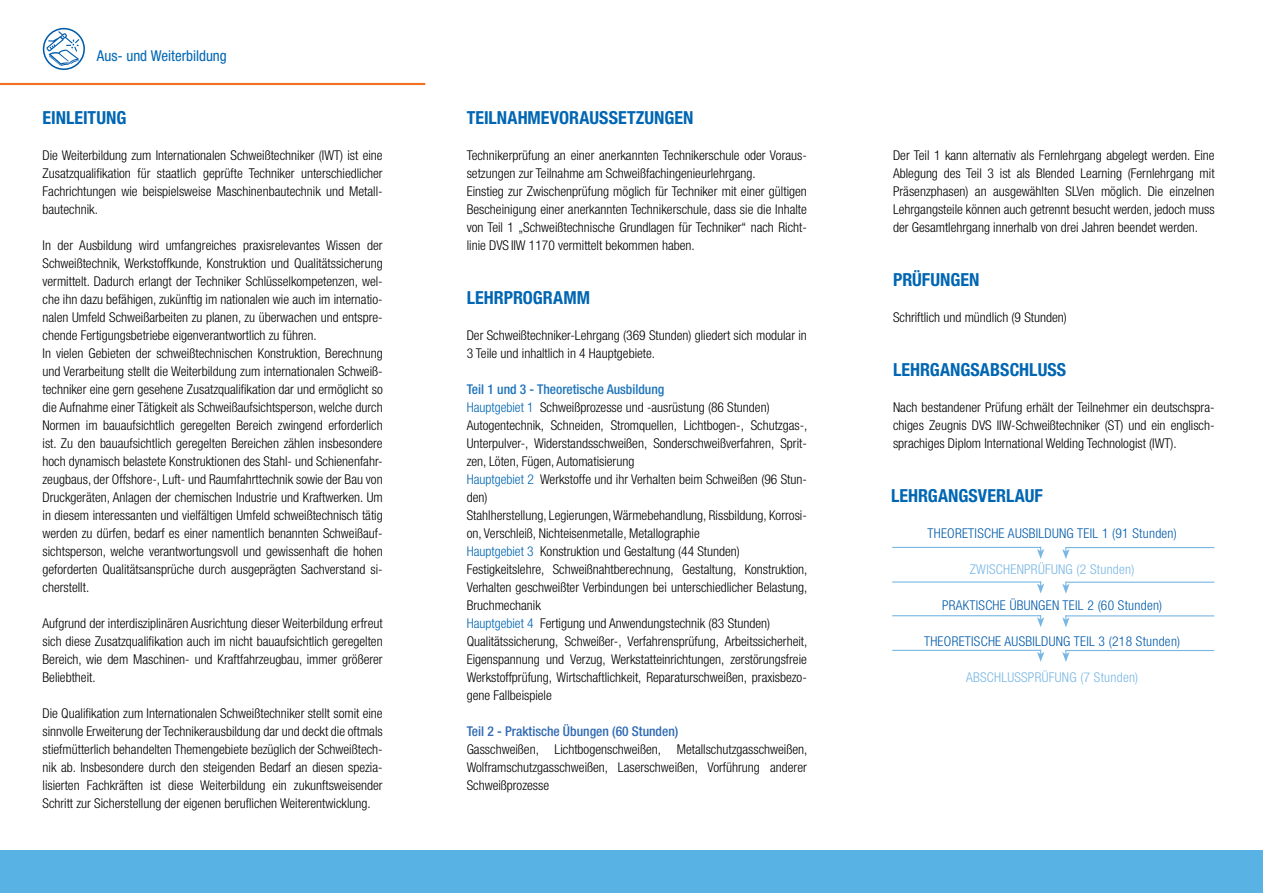
<style>
.page{position:relative;width:1263px;height:893px;background:#fff}
.page>*{position:absolute;margin:0;border:0;box-sizing:border-box;transform-origin:0 0}
.t1{font:700 condensed 18px "Helvetica Neue LT Std";color:#0066b3}
.t2{font:condensed 15px "Helvetica Neue LT Std";letter-spacing:-.005em;color:#0066b3}
.t3{font:300 condensed 13.5px/18px "Helvetica Neue LT Std";color:#000;text-align:justify}
.t4{font:300 condensed 13.5px "Helvetica Neue LT Std";letter-spacing:.02em;color:#005baa}
.t5{font:300 condensed 13.5px "Helvetica Neue LT Std";letter-spacing:.02em;color:#78b7e4}
.t6{font:500 condensed 13.5px "Helvetica Neue LT Std";color:#2f6ab3}
.s1{font-weight:500;color:#1e74bb}
.s2{color:#0066b3}
</style>
<div class="page">
<svg style="left:43px;top:28px;width:42px;height:42px"></svg>
<div style="left:0;top:850px;width:1263px;height:43px;background:#59b2e4"></div>
<hr style="left:0;top:83px;width:425px;height:2px;background:#f36f21">
<hr style="left:892px;top:650px;width:149px;height:1px;background:#78b7e4">
<svg style="left:1037px;top:650px;width:7px;height:12px"></svg>
<hr style="left:892px;top:615px;width:149px;height:1px;background:#78b7e4">
<svg style="left:1037px;top:615px;width:7px;height:12px"></svg>
<hr style="left:892px;top:581px;width:149px;height:2px;background:#78b7e4">
<svg style="left:1037px;top:581px;width:7px;height:12px"></svg>
<hr style="left:892px;top:547px;width:149px;height:1px;background:#78b7e4">
<svg style="left:1037px;top:547px;width:7px;height:12px"></svg>
<hr style="left:1065px;top:650px;width:149px;height:1px;background:#78b7e4">
<svg style="left:1062px;top:650px;width:7px;height:12px"></svg>
<hr style="left:1065px;top:615px;width:149px;height:1px;background:#78b7e4">
<svg style="left:1062px;top:615px;width:7px;height:12px"></svg>
<hr style="left:1065px;top:582px;width:149px;height:1px;background:#78b7e4">
<svg style="left:1062px;top:582px;width:7px;height:12px"></svg>
<hr style="left:1065px;top:547px;width:149px;height:1px;background:#78b7e4">
<svg style="left:1062px;top:547px;width:7px;height:12px"></svg>
<p class="t2" style="left:97px;top:47px;width:131px">Aus- und Weiterbildung</p>
<h1 class="t1" style="left:43px;top:107px;width:85px">EINLEITUNG</h1>
<p class="t3" style="left:43px;top:146px;width:342px">Die Weiterbildung zum Internationalen Schweißtechniker (IWT) ist eine Zusatzqualifikation für staatlich geprüfte Techniker unterschiedlicher Fachrichtungen wie beispielsweise Maschinenbautechnik und Metall&shy;bautechnik.</p>
<p class="t3" style="left:43px;top:236px;width:342px;text-align:left">In der Ausbildung wird umfangreiches praxisrelevantes Wissen der Schweißtechnik, Werkstoffkunde, Konstruktion und Qualitätssicherung vermittelt. Dadurch erlangt der Techniker Schlüsselkompetenzen, wel&shy;che ihn dazu befähigen, zukünftig im nationalen wie auch im internatio&shy;nalen Umfeld Schweißarbeiten zu planen, zu überwachen und entspre&shy;chende Fertigungsbetriebe eigenverantwortlich zu führen.<br>In vielen Gebieten der schweißtechnischen Konstruktion, Berechnung und Verarbeitung stellt die Weiterbildung zum internationalen Schweiß&shy;techniker eine gern gesehene Zusatzqualifikation dar und ermöglicht so die Aufnahme einer Tätigkeit als Schweißaufsichtsperson, welche durch Normen im bauaufsichtlich geregelten Bereich zwingend erforderlich ist. Zu den bauaufsichtlich geregelten Bereichen zählen insbesondere hoch dynamisch belastete Konstruktionen des Stahl- und Schienenfahr&shy;zeugbaus, der Offshore-, Luft- und Raumfahrttechnik sowie der Bau von Druckgeräten, Anlagen der chemischen Industrie und Kraftwerken. Um in diesem interessanten und vielfältigen Umfeld schweißtechnisch tätig werden zu dürfen, bedarf es einer namentlich benannten Schweißauf&shy;sichtsperson, welche verantwortungsvoll und gewissenhaft die hohen geforderten Qualitätsansprüche durch ausgeprägten Sachverstand si&shy;cherstellt.</p>
<p class="t3" style="left:43px;top:614px;width:342px">Aufgrund der interdisziplinären Ausrichtung dieser Weiterbildung erfreut sich diese Zusatzqualifikation auch im nicht bauaufsichtlich geregelten Bereich, wie dem Maschinen- und Kraftfahrzeugbau, immer größerer Beliebtheit.</p>
<p class="t3" style="left:43px;top:704px;width:342px">Die Qualifikation zum Internationalen Schweißtechniker stellt somit eine sinnvolle Erweiterung der Technikerausbildung dar und deckt die oftmals stiefmütterlich behandelten Themengebiete bezüglich der Schweißtech&shy;nik ab. Insbesondere durch den steigenden Bedarf an diesen spezia&shy;lisierten Fachkräften ist diese Weiterbildung ein zukunftsweisender Schritt zur Sicherstellung der eigenen beruflichen Weiterentwicklung.</p>
<h1 class="t1" style="left:467px;top:107px;width:228px">TEILNAHMEVORAUSSETZUNGEN</h1>
<p class="t3" style="left:467px;top:146px;width:342px;text-align:left">Technikerprüfung an einer anerkannten Technikerschule oder Voraus&shy;setzungen zur Teilnahme am Schweißfachingenieurlehrgang.<br>Einstieg zur Zwischenprüfung möglich für Techniker mit einer gültigen Bescheinigung einer anerkannten Technikerschule, dass sie die Inhalte von Teil 1 „Schweißtechnische Grundlagen für Techniker“ nach Richt&shy;linie DVS IIW 1170 vermittelt bekommen haben.</p>
<h1 class="t1" style="left:467px;top:287px;width:125px">LEHRPROGRAMM</h1>
<p class="t3" style="left:467px;top:326px;width:342px">Der Schweißtechniker-Lehrgang (369 Stunden) gliedert sich modular in<br>3 Teile und inhaltlich in 4 Hauptgebiete.</p>
<p class="t3" style="left:467px;top:380px;width:342px;text-align:left"><span class="s1">Teil 1 und 3 - Theoretische Ausbildung<br></span><span class="s2">Hauptgebiet 1</span> Schweißprozesse und -ausrüstung (86 Stunden)<br>Autogentechnik, Schneiden, Stromquellen, Lichtbogen-, Schutzgas-, Unterpulver-, Widerstandsschweißen, Sonderschweißverfahren, Sprit&shy;zen, Löten, Fügen, Automatisierung<br><span class="s2">Hauptgebiet 2</span> Werkstoffe und ihr Verhalten beim Schweißen (96 Stun&shy;den)<br>Stahlherstellung, Legierungen, Wärmebehandlung, Rissbildung, Korrosi&shy;on, Verschleiß, Nichteisenmetalle, Metallographie<br><span class="s2">Hauptgebiet 3</span> Konstruktion und Gestaltung (44 Stunden)<br>Festigkeitslehre, Schweißnahtberechnung, Gestaltung, Konstruktion, Verhalten geschweißter Verbindungen bei unterschiedlicher Belastung, Bruchmechanik<br><span class="s2">Hauptgebiet 4</span> Fertigung und Anwendungstechnik (83 Stunden)<br>Qualitätssicherung, Schweißer-, Verfahrensprüfung, Arbeitssicherheit, Eigenspannung und Verzug, Werkstatteinrichtungen, zerstörungsfreie Werkstoffprüfung, Wirtschaftlichkeit, Reparaturschweißen, praxisbezo&shy;gene Fallbeispiele</p>
<p class="t6" style="left:467px;top:723px;width:213px">Teil 2 - Praktische Übungen (60 Stunden)</p>
<p class="t3" style="left:467px;top:740px;width:342px">Gasschweißen, Lichtbogenschweißen, Metallschutzgasschweißen, Wolframschutzgasschweißen, Laserschweißen, Vorführung anderer Schweißprozesse</p>
<p class="t3" style="left:893px;top:146px;width:323px">Der Teil 1 kann alternativ als Fernlehrgang abgelegt werden. Eine Ablegung des Teil 3 ist als Blended Learning (Fernlehrgang mit Präsenzphasen) an ausgewählten SLVen möglich. Die einzelnen Lehrgangsteile können auch getrennt besucht werden, jedoch muss der Gesamtlehrgang innerhalb von drei Jahren beendet werden.</p>
<h1 class="t1" style="left:893px;top:269px;width:88px">PRÜFUNGEN</h1>
<p class="t3" style="left:893px;top:308px;width:175px">Schriftlich und mündlich (9 Stunden)</p>
<h1 class="t1" style="left:893px;top:359px;width:175px">LEHRGANGSABSCHLUSS</h1>
<p class="t3" style="left:893px;top:398px;width:323px">Nach bestandener Prüfung erhält der Teilnehmer ein deutschspra&shy;chiges Zeugnis DVS IIW-Schweißtechniker (ST) und ein englisch&shy;sprachiges Diplom International Welding Technologist (IWT).</p>
<h1 class="t1" style="left:891px;top:485px;width:153px">LEHRGANGSVERLAUF</h1>
<p class="t4" style="left:927px;top:526px;width:251px">THEORETISCHE AUSBILDUNG TEIL 1 (91 Stunden)</p>
<p class="t5" style="left:970px;top:562px;width:166px">ZWISCHENPRÜFUNG (2 Stunden)</p>
<p class="t4" style="left:942px;top:598px;width:222px">PRAKTISCHE ÜBUNGEN TEIL 2 (60 Stunden)</p>
<p class="t4" style="left:924px;top:634px;width:258px">THEORETISCHE AUSBILDUNG TEIL 3 (218 Stunden)</p>
<p class="t5" style="left:966px;top:670px;width:174px">ABSCHLUSSPRÜFUNG (7 Stunden)</p>
</div>
